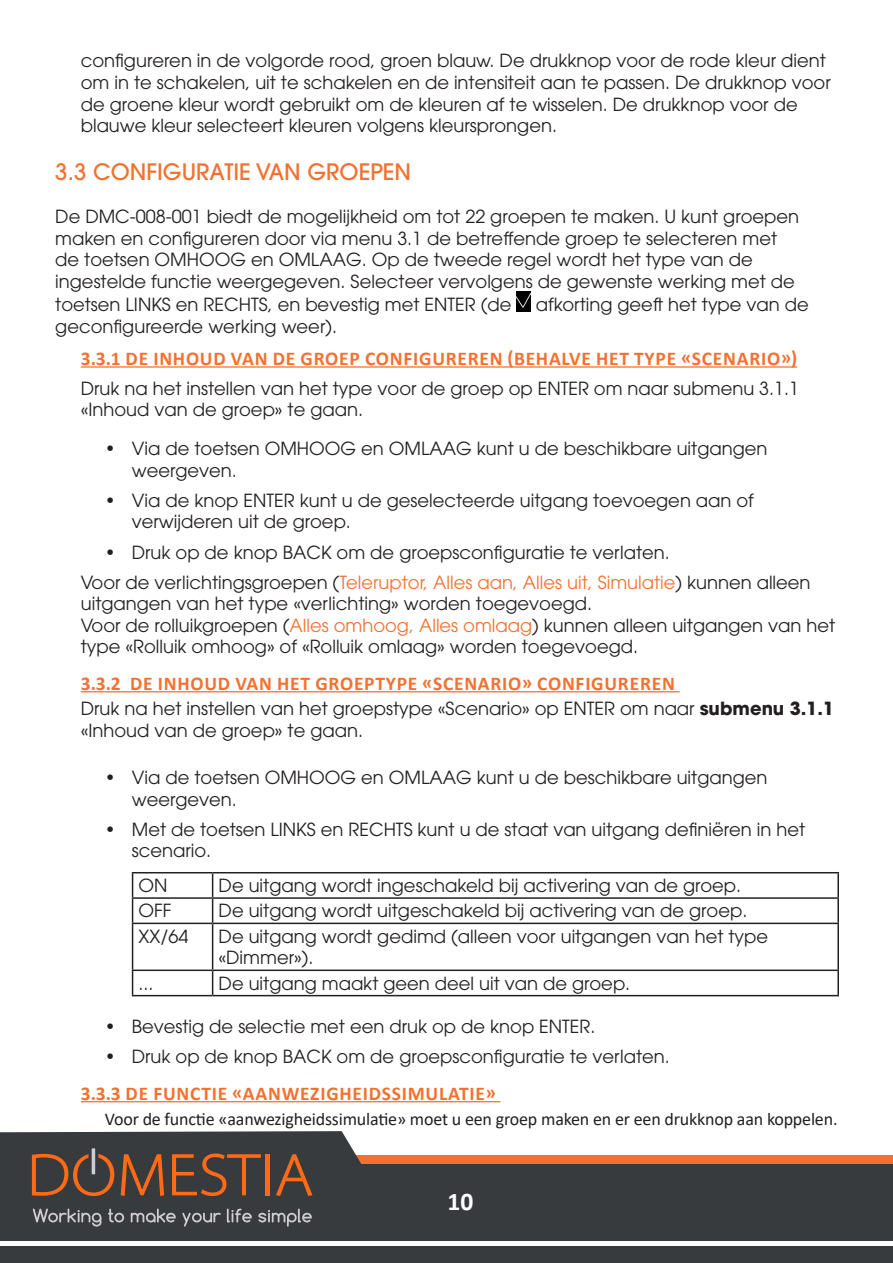
<style>
.page{position:relative;width:893px;height:1263px;background:#fff}
.page>*{position:absolute;margin:0;border:0;box-sizing:border-box;transform-origin:0 0}
.t1{font:700 25.5px "Calibri";color:#fff}
.Liste-Romain-retrait{font:500 22.5px "ITC Avant Garde Pro";color:#f37130}
.Titre_3{font:700 19.5px "Calibri";letter-spacing:.04em;color:#f37130}
.Titre{font:18px/21.6px "ITC Avant Garde Pro";color:#231f20}
.Paragraphe_titre2{font:18px/21.6px "ITC Avant Garde Pro";color:#231f20}
.Paragraphe_titre2-2{font:18px "Calibri";letter-spacing:-.01em;color:#231f20}
.s1{color:#f37130}
.s2{font-weight:700}
</style>
<div class="page">
<div style="left:0;top:1164px;width:893px;height:99px;background:#373b3d"></div>
<div style="left:0;top:1155px;width:893px;height:9px;background:#f37130"></div>
<svg style="left:0;top:1131px;width:475px;height:111px"></svg>
<hr style="left:0;top:1242px;width:893px;height:4px;background:#fff">
<svg style="left:121px;top:1154px;width:43px;height:42px"></svg>
<svg style="left:172px;top:1153px;width:89px;height:43px"></svg>
<hr style="left:265px;top:1154px;width:4px;height:41px;background:#ff6a17">
<svg style="left:276px;top:1154px;width:36px;height:42px"></svg>
<svg style="left:32px;top:1148px;width:82px;height:48px"></svg>
<svg style="left:33px;top:1208px;width:68px;height:18px"></svg>
<svg style="left:108px;top:1208px;width:16px;height:14px"></svg>
<svg style="left:131px;top:1208px;width:45px;height:14px"></svg>
<svg style="left:182px;top:1213px;width:39px;height:13px"></svg>
<svg style="left:227px;top:1208px;width:25px;height:14px"></svg>
<svg style="left:258px;top:1208px;width:54px;height:18px"></svg>
<hr style="left:81px;top:366px;width:716px;height:2px;background:#f37130">
<hr style="left:81px;top:691px;width:599px;height:1px;background:#f37130">
<hr style="left:81px;top:1101px;width:419px;height:1px;background:#f37130">
<img style="left:516px;top:292px;width:15px;height:19px">
<hr style="left:132px;top:872px;width:81px;height:1px;background:#231f20">
<hr style="left:213px;top:872px;width:626px;height:1px;background:#231f20">
<hr style="left:837px;top:873px;width:2px;height:24px;background:#231f20">
<hr style="left:132px;top:897px;width:81px;height:2px;background:#231f20">
<svg style="left:132px;top:873px;width:1px;height:50px"></svg>
<hr style="left:213px;top:897px;width:626px;height:2px;background:#231f20">
<svg style="left:212px;top:873px;width:1px;height:50px"></svg>
<hr style="left:837px;top:899px;width:2px;height:24px;background:#231f20">
<hr style="left:132px;top:923px;width:81px;height:1px;background:#231f20">
<hr style="left:132px;top:924px;width:1px;height:45px;background:#231f20">
<hr style="left:213px;top:923px;width:626px;height:1px;background:#231f20">
<hr style="left:212px;top:924px;width:1px;height:45px;background:#231f20">
<hr style="left:837px;top:924px;width:2px;height:45px;background:#231f20">
<hr style="left:132px;top:969px;width:81px;height:2px;background:#231f20">
<svg style="left:132px;top:971px;width:1px;height:24px"></svg>
<hr style="left:213px;top:969px;width:626px;height:2px;background:#231f20">
<svg style="left:212px;top:971px;width:1px;height:24px"></svg>
<hr style="left:837px;top:971px;width:2px;height:24px;background:#231f20">
<hr style="left:132px;top:995px;width:81px;height:1px;background:#231f20">
<hr style="left:213px;top:995px;width:626px;height:1px;background:#231f20">
<p class="Titre" style="left:81px;top:50px;width:752px">configureren in de volgorde rood, groen blauw. De drukknop voor de rode kleur dient om in te schakelen, uit te schakelen en de intensiteit aan te passen. De drukknop voor de groene kleur wordt gebruikt om de kleuren af te wisselen. De drukknop voor de blauwe kleur selecteert kleuren volgens kleursprongen.</p>
<p class="Liste-Romain-retrait" style="left:55px;top:158px;width:357px">3.3 CONFIGURATIE VAN GROEPEN</p>
<p class="Titre" style="left:55px;top:205px;width:745px;line-height:22px">De DMC-008-001 biedt de mogelijkheid om tot 22 groepen te maken. U kunt groepen maken en configureren door via menu 3.1 de betreffende groep te selecteren met de toetsen OMHOOG en OMLAAG. Op de tweede regel wordt het type van de ingestelde functie weergegeven. Selecteer vervolgens de gewenste werking met de toetsen LINKS en RECHTS, en bevestig met ENTER (de</p>
<p class="Titre" style="left:536px;top:294px;width:274px">afkorting geeft het type van de</p>
<p class="Titre" style="left:55px;top:315px;width:283px">geconfigureerde werking weer).</p>
<p class="Titre_3" style="left:81px;top:344px;width:718px">3.3.1 DE INHOUD VAN DE GROEP CONFIGUREREN (BEHALVE HET TYPE «SCENARIO»)</p>
<p class="Titre" style="left:81px;top:377px;width:720px">Druk na het instellen van het type voor de groep op ENTER om naar submenu 3.1.1 «Inhoud van de groep» te gaan.</p>
<p class="Titre" style="left:132px;top:437px;width:637px;text-indent:-27px">• Via de toetsen OMHOOG en OMLAAG kunt u de beschikbare uitgangen weergeven.</p>
<p class="Titre" style="left:132px;top:489px;width:624px;text-indent:-27px">• Via de knop ENTER kunt u de geselecteerde uitgang toevoegen aan of verwijderen uit de groep.</p>
<p class="Titre" style="left:105px;top:541px;width:566px">• Druk op de knop BACK om de groepsconfiguratie te verlaten.</p>
<p class="Paragraphe_titre2" style="left:81px;top:571px;width:756px">Voor de verlichtingsgroepen (<span class="s1">Teleruptor, Alles aan, Alles uit, Simulatie</span>) kunnen alleen uitgangen van het type «verlichting» worden toegevoegd.<br>Voor de rolluikgroepen (<span class="s1">Alles omhoog, Alles omlaag</span>) kunnen alleen uitgangen van het type «Rolluik omhoog» of «Rolluik omlaag» worden toegevoegd.</p>
<p class="Titre_3" style="left:81px;top:669px;width:596px">3.3.2 DE INHOUD VAN HET GROEPTYPE «SCENARIO» CONFIGUREREN</p>
<p class="Paragraphe_titre2" style="left:81px;top:698px;width:755px">Druk na het instellen van het groepstype «Scenario» op ENTER om naar <span class="s2">submenu 3.1.1 </span>«Inhoud van de groep» te gaan.</p>
<p class="Titre" style="left:132px;top:766px;width:637px;text-indent:-27px">• Via de toetsen OMHOOG en OMLAAG kunt u de beschikbare uitgangen weergeven.</p>
<p class="Titre" style="left:132px;top:818px;width:675px;text-indent:-27px">• Met de toetsen LINKS en RECHTS kunt u de staat van uitgang definiëren in het scenario.</p>
<p class="Titre" style="left:139px;top:874px;width:30px">ON</p>
<p class="Titre" style="left:219px;top:874px;width:524px">De uitgang wordt ingeschakeld bij activering van de groep.</p>
<p class="Titre" style="left:139px;top:900px;width:35px">OFF</p>
<p class="Titre" style="left:219px;top:900px;width:530px">De uitgang wordt uitgeschakeld bij activering van de groep.</p>
<p class="Titre" style="left:139px;top:925px;width:51px">XX/64</p>
<p class="Titre" style="left:219px;top:925px;width:551px">De uitgang wordt gedimd (alleen voor uitgangen van het type «Dimmer»).</p>
<p class="Titre" style="left:139px;top:972px;width:16px">...</p>
<p class="Titre" style="left:219px;top:972px;width:413px">De uitgang maakt geen deel uit van de groep.</p>
<p class="Titre" style="left:105px;top:1016px;width:492px">• Bevestig de selectie met een druk op de knop ENTER.</p>
<p class="Titre" style="left:105px;top:1046px;width:566px">• Druk op de knop BACK om de groepsconfiguratie te verlaten.</p>
<p class="Titre_3" style="left:81px;top:1079px;width:417px">3.3.3 DE FUNCTIE «AANWEZIGHEIDSSIMULATIE»</p>
<p class="Paragraphe_titre2-2" style="left:105px;top:1107px;width:734px">Voor de functie «aanwezigheidssimulatie» moet u een groep maken en er een drukknop aan koppelen.</p>
<h1 class="t1" style="left:448px;top:1184px;width:27px">10</h1>
</div>
